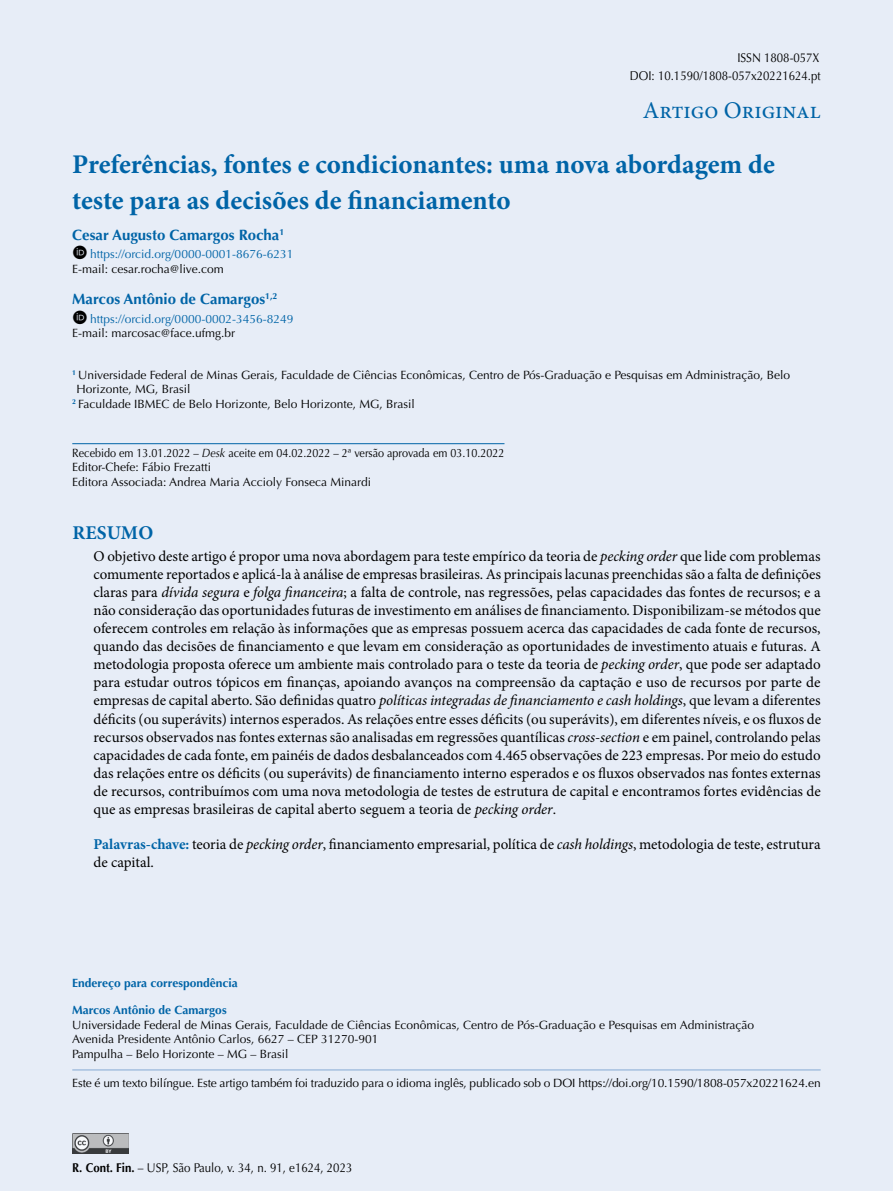
<style>
.page{position:relative;width:893px;height:1191px;background:#e7edf7}
.page>*{position:absolute;margin:0;border:0;box-sizing:border-box;transform-origin:0 0}
.t1{font:700 27px/36px "Minion Pro";color:#0064a7}
.t2{font:24px "Minion Pro";color:#0064a7}
.t3{font:700 19.5px "Minion Pro";letter-spacing:.005em;color:#0064a7}
.t4{font:15px/18px "Minion Pro";color:#000;text-align:justify}
.t5{font:700 15px "Optima LT Std";color:#0064a7}
.t6{font:12.75px/18px "Optima LT Std";color:#000;text-align:right;scale:.9 1}
.t7{font:12px/14.4px "Optima LT Std";color:#000}
.t8{font:12px/14.4px "Optima LT Std";color:#000;scale:.9 1}
.t9{font:12px "Optima LT Std";color:#0064a7}
.t10{font:700 12px "Optima LT Std";color:#0064a7}
.s1{font-style:italic}
.s2{font-weight:700;color:#0064a7}
.s3{font-weight:700}
</style>
<div class="page">
<img style="left:72px;top:1133px;width:56px;height:20px">
<hr style="left:72px;top:1069px;width:749px;height:1px;background:#84a9d3">
<hr style="left:72px;top:443px;width:432px;height:1px;background:#0064a7">
<p class="t6" style="left:630px;top:49px;width:213px">ISSN 1808-057X<br>DOI: 10.1590/1808-057x20221624.pt</p>
<h2 class="t2" style="left:643px;top:94px;width:179px">Artigo Original</h2>
<h1 class="t1" style="left:72px;top:146px;width:704px">Preferências, fontes e condicionantes: uma nova abordagem de teste para as decisões de financiamento</h1>
<p class="t5" style="left:72px;top:226px;width:213px">Cesar Augusto Camargos Rocha<sup>1</sup></p>
<p class="t9" style="left:90px;top:247px;width:205px">https://orcid.org/0000-0001-8676-6231</p>
<p class="t7" style="left:72px;top:262px;width:153px">E-mail: cesar.rocha@live.com</p>
<p class="t5" style="left:72px;top:290px;width:207px">Marcos Antônio de Camargos<sup>1,2</sup></p>
<p class="t9" style="left:90px;top:311px;width:205px">https://orcid.org/0000-0002-3456-8249</p>
<p class="t7" style="left:72px;top:326px;width:164px">E-mail: marcosac@face.ufmg.br</p>
<p class="t7" style="left:72px;top:368px;width:719px"><sup>1</sup> Universidade Federal de Minas Gerais, Faculdade de Ciências Econômicas, Centro de Pós-Graduação e Pesquisas em Administração, Belo</p>
<p class="t7" style="left:77px;top:382px;width:115px">Horizonte, MG, Brasil</p>
<p class="t7" style="left:72px;top:397px;width:344px"><sup>2</sup> Faculdade IBMEC de Belo Horizonte, Belo Horizonte, MG, Brasil</p>
<p class="t8" style="left:72px;top:446px;width:482px">Recebido em 13.01.2022 – <span class="s1">Desk</span> aceite em 04.02.2022 – 2ª versão aprovada em 03.10.2022<br>Editor-Chefe: Fábio Frezatti<br>Editora Associada: Andrea Maria Accioly Fonseca Minardi</p>
<h3 class="t3" style="left:72px;top:519px;width:82px">RESUMO</h3>
<p class="t4" style="left:94px;top:548px;width:729px">O objetivo deste artigo é propor uma nova abordagem para teste empírico da teoria de <span class="s1">pecking order</span> que lide com problemas comumente reportados e aplicá-la à análise de empresas brasileiras. As principais lacunas preenchidas são a falta de definições claras para <span class="s1">dívida segura</span> e <span class="s1">folga financeira</span>; a falta de controle, nas regressões, pelas capacidades das fontes de recursos; e a não consideração das oportunidades futuras de investimento em análises de financiamento. Disponibilizam-se métodos que oferecem controles em relação às informações que as empresas possuem acerca das capacidades de cada fonte de recursos, quando das decisões de financiamento e que levam em consideração as oportunidades de investimento atuais e futuras. A metodologia proposta oferece um ambiente mais controlado para o teste da teoria de <span class="s1">pecking order</span>, que pode ser adaptado para estudar outros tópicos em finanças, apoiando avanços na compreensão da captação e uso de recursos por parte de empresas de capital aberto. São definidas quatro <span class="s1">políticas integradas de financiamento e cash holdings</span>, que levam a diferentes déficits (ou superávits) internos esperados. As relações entre esses déficits (ou superávits), em diferentes níveis, e os fluxos de recursos observados nas fontes externas são analisadas em regressões quantílicas <span class="s1">cross-section</span> e em painel, controlando pelas capacidades de cada fonte, em painéis de dados desbalanceados com 4.465 observações de 223 empresas. Por meio do estudo das relações entre os déficits (ou superávits) de financiamento interno esperados e os fluxos observados nas fontes externas de recursos, contribuímos com uma nova metodologia de testes de estrutura de capital e encontramos fortes evidências de que as empresas brasileiras de capital aberto seguem a teoria de <span class="s1">pecking order</span>.</p>
<p class="t4" style="left:94px;top:835px;width:729px"><span class="s2">Palavras-chave:</span> teoria de <span class="s1">pecking order</span>, financiamento empresarial, política de <span class="s1">cash holdings</span>, metodologia de teste, estrutura de capital.</p>
<p class="t10" style="left:72px;top:976px;width:167px">Endereço para correspondência</p>
<p class="t10" style="left:72px;top:1003px;width:156px">Marcos Antônio de Camargos</p>
<p class="t7" style="left:72px;top:1017px;width:683px">Universidade Federal de Minas Gerais, Faculdade de Ciências Econômicas, Centro de Pós-Graduação e Pesquisas em Administração<br>Avenida Presidente Antônio Carlos, 6627 – CEP 31270-901<br>Pampulha – Belo Horizonte – MG – Brasil</p>
<p class="t7" style="left:72px;top:1076px;width:750px">Este é um texto bilíngue. Este artigo também foi traduzido para o idioma inglês, publicado sob o DOI https://doi.org/10.1590/1808-057x20221624.en</p>
<p class="t6" style="left:72px;top:1158px;width:313px"><span class="s3">R. Cont. Fin.</span> – USP, São Paulo, v. 34, n. 91, e1624, 2023</p>
</div>
